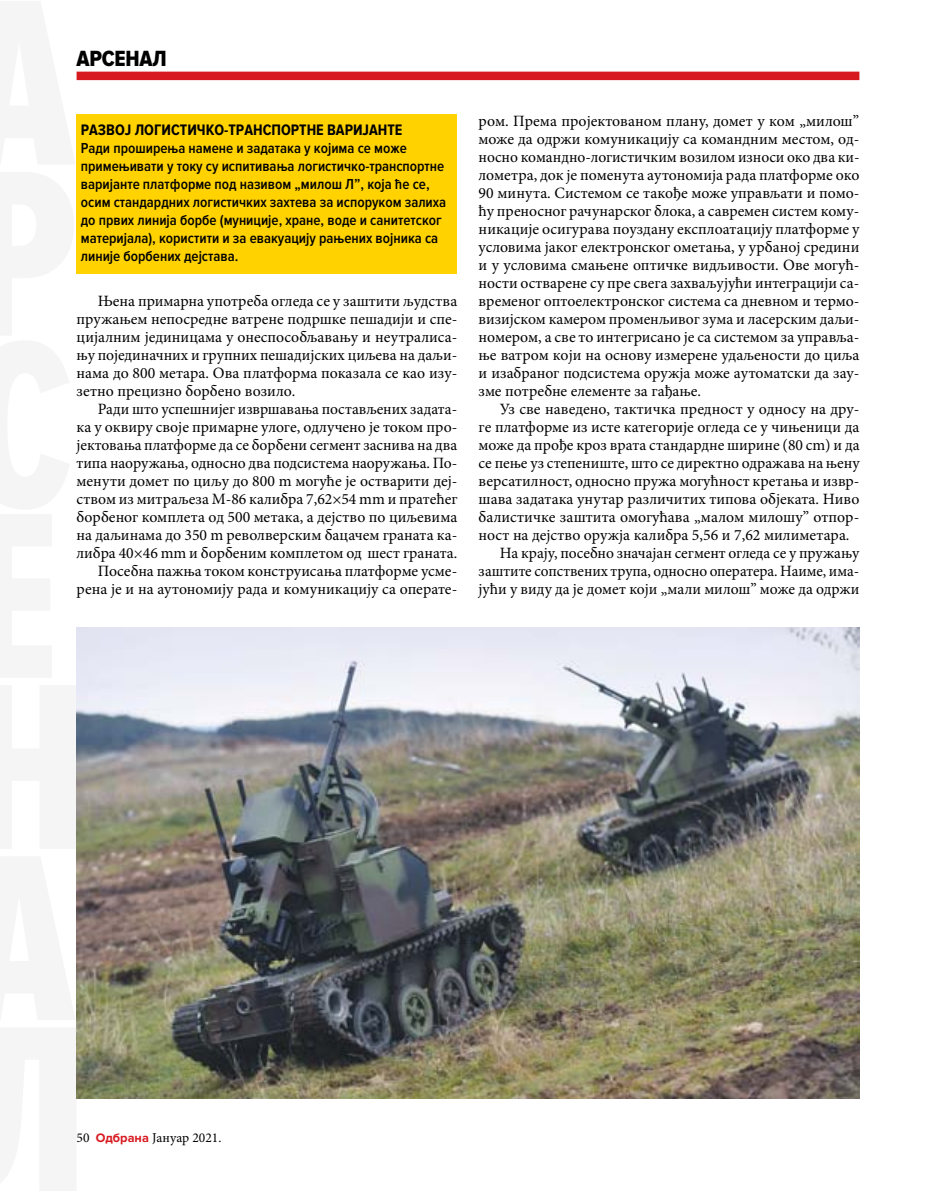
<style>
.page{position:relative;width:936px;height:1191px;background:#fff}
.page>*{position:absolute;margin:0;border:0;box-sizing:border-box;transform-origin:0 0}
.t1{font:22.8px "Proxima Nova Cond Extrabld";letter-spacing:-.01em;color:#000}
.t2{font:15.75px/18px "Minion Pro";color:#000;text-align:justify}
.t3{font:700 15.75px "Proxima Nova Cond";color:#000}
.t4{font:600 15px/18px "Proxima Nova Cond";color:#000}
.t5{font:13.5px "Minion Pro";color:#000}
.s1{font-family:"Proxima Nova";font-weight:700;font-size:12.75px;color:#d71920}
</style>
<div class="page">
<div style="left:77px;top:72px;width:782px;height:8px;background:#d71920"></div>
<svg style="left:0;top:1027px;width:77px;height:164px"></svg>
<svg style="left:0;top:857px;width:75px;height:163px"></svg>
<svg style="left:0;top:685px;width:77px;height:164px"></svg>
<svg style="left:0;top:172px;width:74px;height:505px"></svg>
<svg style="left:0;top:1px;width:75px;height:163px"></svg>
<img style="left:77px;top:627px;width:782px;height:471px">
<div style="left:77px;top:114px;width:380px;height:159px;background:#ffd200"></div>
<h1 class="t1" style="left:77px;top:46px;width:92px">АРСЕНАЛ</h1>
<p class="t3" style="left:81px;top:121px;width:323px">РАЗВОЈ ЛОГИСТИЧКО-ТРАНСПОРТНЕ ВАРИЈАНТЕ</p>
<p class="t4" style="left:81px;top:139px;width:367px">Ради проширења намене и задатака у којима се може примењивати у току су испитивања логистичко-транспортне варијанте платформе под називом „милош Л”, која ће се, осим стандардних логистичких захтева за испоруком залиха до првих линија борбе (муниције, хране, воде и санитетског материјала), користити и за евакуацију рањених војника са линије борбених дејстава.</p>
<p class="t2" style="left:77px;top:292px;width:382px;text-indent:21px">Њена примарна употреба огледа се у заштити људства пружањем непосредне ватрене подршке пешадији и спе&shy;цијалним јединицама у онеспособљавању и неутралиса&shy;њу појединачних и групних пешадијских циљева на даљи&shy;нама до 800 метара. Ова платформа показала се као изу&shy;зетно прецизно борбено возило.</p>
<p class="t2" style="left:77px;top:400px;width:382px;text-align:right">Ради што успешнијег извршавања постављених задата-<br>ка у оквиру своје примарне улоге, одлучено је током про&shy;јектовања платформе да се борбени сегмент заснива на два типа наоружања, односно два подсистема наоружања. По&shy;менути домет по циљу до 800 m могуће је остварити деј&shy;ством из митраљеза М-86 калибра 7,62×54 mm и пратећег борбеног комплета од 500 метака, а дејство по циљевима на даљинама до 350 m револверским бацачем граната ка&shy;либра 40×46 mm и борбеним комплетом од шест граната.<br>Посебна пажња током конструисања платформе усме&shy;рена је и на аутономију рада и комуникацију са операте-</p>
<p class="t2" style="left:478px;top:112px;width:382px">ром. Према пројектованом плану, домет у ком „милош” може да одржи комуникацију са командним местом, од&shy;носно командно-логистичким возилом износи око два ки&shy;лометра, док је поменута аутономија рада платформе око 90 минута. Системом се такође може управљати и помо&shy;ћу преносног рачунарског блока, а савремен систем кому&shy;никације осигурава поуздану експлоатацију платформе у условима јаког електронског ометања, у урбаној средини и у условима смањене оптичке видљивости. Ове могућ&shy;ности остварене су пре свега захваљујући интеграцији са&shy;временог оптоелектронског система са дневном и термо&shy;визијском камером променљивог зума и ласерским даљи&shy;номером, а све то интегрисано је са системом за управља&shy;ње ватром који на основу измерене удаљености до циља и изабраног подсистема оружја може аутоматски да зау&shy;зме потребне елементе за гађање.</p>
<p class="t2" style="left:500px;top:400px;width:361px">Уз све наведено, тактичка предност у односу на дру-</p>
<p class="t2" style="left:478px;top:418px;width:382px">ге платформе из исте категорије огледа се у чињеници да</p>
<p class="t2" style="left:478px;top:436px;width:382px">може да прође кроз врата стандардне ширине (80 cm) и да</p>
<p class="t2" style="left:478px;top:454px;width:382px">се пење уз степениште, што се директно одражава на њену</p>
<p class="t2" style="left:478px;top:472px;width:382px">версатилност, односно пружа могућност кретања и извр-</p>
<p class="t2" style="left:478px;top:490px;width:382px">шава задатака унутар различитих типова објеката. Ниво</p>
<p class="t2" style="left:478px;top:508px;width:382px">балистичке заштита омогућава „малом милошу” отпор-</p>
<p class="t2" style="left:478px;top:526px;width:372px">ност на дејство оружја калибра 5,56 и 7,62 милиметара.</p>
<p class="t2" style="left:500px;top:544px;width:361px">На крају, посебно значајан сегмент огледа се у пружању</p>
<p class="t2" style="left:478px;top:562px;width:382px">заштите сопствених трупа, односно оператера. Наиме, има-</p>
<p class="t2" style="left:478px;top:580px;width:382px">јући у виду да је домет који „мали милош” може да одржи</p>
<p class="t5" style="left:77px;top:1129px;width:146px">50 <span class="s1">Одбрана</span> Јануар 2021.</p>
</div>
